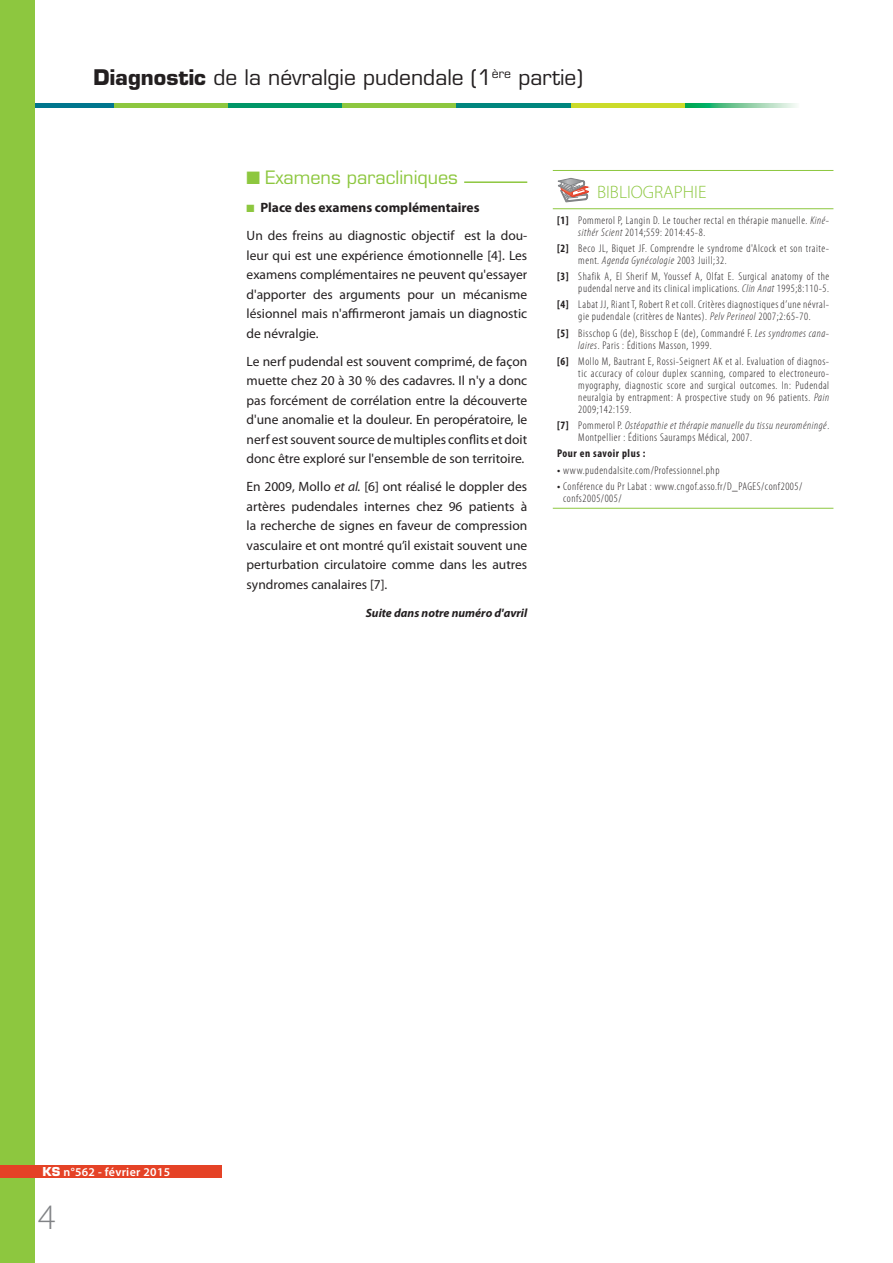
<style>
.page{position:relative;width:893px;height:1263px;background:#fff}
.page>*{position:absolute;margin:0;border:0;box-sizing:border-box;transform-origin:0 0}
.t1{font:300 36px "Myriad Pro";color:#808285}
.t2{font:21px "Eurostile";color:#231f20}
.t3{font:18px "Eurostile";color:#8dc73f}
.t4{font:300 18px "Myriad Pro";color:#8dc73f}
.t5{font:13.5px/19.5px "Myriad Pro";color:#231f20;text-align:justify}
.t6{font:italic 700 12px "Myriad Pro";color:#231f20}
.t7{font:600 12px "Myriad Pro";letter-spacing:.025em;color:#fff}
.t8{font:300 condensed 11.25px/12px "Myriad Pro";letter-spacing:.05em;color:#231f20}
.t9{font:700 condensed 11.25px "Myriad Pro";letter-spacing:.05em;color:#231f20}
.s1{font-weight:700}
.s2{color:#8dc73f}
.s3{font-style:italic}
.s4{font-family:"Eurostile";font-weight:700}
</style>
<div class="page">
<hr style="left:0;top:103px;width:114px;height:4px;background:#00768e">
<hr style="left:114px;top:103px;width:114px;height:4px;background:#8dc73f">
<hr style="left:228px;top:103px;width:115px;height:4px;background:#009667">
<hr style="left:343px;top:103px;width:114px;height:4px;background:#8dc73f">
<hr style="left:457px;top:103px;width:114px;height:4px;background:#00867e">
<hr style="left:571px;top:103px;width:114px;height:4px;background:#cbdb2a">
<svg style="left:685px;top:103px;width:112px;height:4px"></svg>
<div style="left:0;top:0;width:34px;height:1263px;background:#8dc73f"></div>
<div style="left:0;top:1165px;width:221px;height:13px;background:#e54226"></div>
<hr style="left:464px;top:181px;width:63px;height:2px;background:#8dc73f">
<hr style="left:553px;top:170px;width:280px;height:1px;background:#8dc73f">
<hr style="left:553px;top:208px;width:280px;height:1px;background:#8dc73f">
<hr style="left:553px;top:508px;width:280px;height:1px;background:#8dc73f">
<svg style="left:557px;top:178px;width:32px;height:25px"></svg>
<h2 class="t2" style="left:94px;top:65px;width:491px"><span class="s1">Diagnostic</span> de la névralgie pudendale (1<sup>ère</sup> partie)</h2>
<h3 class="t3" style="left:247px;top:167px;width:213px">■ Examens paracliniques</h3>
<p class="t5" style="left:247px;top:194px;width:282px;line-height:28px"><span class="s2">■</span> <span class="s1">Place des examens complémentaires<br></span>Un des freins au diagnostic objectif est la dou-</p>
<p class="t5" style="left:247px;top:245px;width:282px">leur qui est une expérience émotionnelle [4]. Les examens complémentaires ne peuvent qu'essayer d'apporter des arguments pour un mécanisme lésionnel mais n'affirmeront jamais un diagnostic de névralgie.</p>
<p class="t5" style="left:247px;top:351px;width:282px">Le nerf pudendal est souvent comprimé, de façon muette chez 20 à 30 % des cadavres. Il n'y a donc pas forcément de corrélation entre la découverte d'une anomalie et la douleur. En peropératoire, le nerf est souvent source de multiples conflits et doit donc être exploré sur l'ensemble de son territoire.</p>
<p class="t5" style="left:247px;top:477px;width:282px">En 2009, Mollo <span class="s3">et al.</span> [6] ont réalisé le doppler des artères pudendales internes chez 96 patients à la recherche de signes en faveur de compression vasculaire et ont montré qu’il existait souvent une perturbation circulatoire comme dans les autres syndromes canalaires [7].</p>
<p class="t6" style="left:366px;top:605px;width:163px">Suite dans notre numéro d'avril</p>
<h3 class="t4" style="left:597px;top:182px;width:111px">BIBLIOGRAPHIE</h3>
<p class="t8" style="left:578px;top:214px;width:252px;text-indent:-21px"><span class="s1">[1]</span> Pommerol P, Langin D. Le toucher rectal en thérapie manuelle. <span class="s3">Kiné&shy;sithér Scient</span> 2014;559: 2014:45-8.</p>
<p class="t8" style="left:578px;top:242px;width:252px;text-indent:-21px"><span class="s1">[2]</span> Beco JL, Biquet JF. Comprendre le syndrome d'Alcock et son traite&shy;ment. <span class="s3">Agenda Gynécologie</span> 2003 Juill;32.</p>
<p class="t8" style="left:557px;top:270px;width:274px;text-align:right"><span class="s1">[3]</span> Shafik A, El Sherif M, Youssef A, Olfat E. Surgical anatomy of the pudendal nerve and its clinical implications. <span class="s3">Clin Anat</span> 1995;8:110-5.</p>
<p class="t8" style="left:557px;top:299px;width:274px;text-align:center"><span class="s1">[4]</span> Labat JJ, Riant T, Robert R et coll. Critères diagnostiques d’une névral&shy;gie pudendale (critères de Nantes). <span class="s3">Pelv Perineol</span> 2007;2:65-70.</p>
<p class="t8" style="left:578px;top:327px;width:252px;text-indent:-21px"><span class="s1">[5]</span> Bisschop G (de), Bisschop E (de), Commandré F. <span class="s3">Les syndromes cana&shy;laires</span>. Paris : Éditions Masson, 1999.</p>
<p class="t8" style="left:578px;top:355px;width:252px;text-align:justify;text-indent:-21px"><span class="s1">[6]</span> Mollo M, Bautrant E, Rossi-Seignert AK et al. Evaluation of diagnos&shy;tic accuracy of colour duplex scanning, compared to electroneuro&shy;myography, diagnostic score and surgical outcomes. In: Pudendal neuralgia by entrapment: A prospective study on 96 patients. <span class="s3">Pain </span>2009;142:159.</p>
<p class="t8" style="left:578px;top:419px;width:252px;text-indent:-21px"><span class="s1">[7]</span> Pommerol P. <span class="s3">Ostéopathie et thérapie manuelle du tissu neuroméningé</span>.<br>Montpellier : Éditions Sauramps Médical, 2007.</p>
<p class="t9" style="left:557px;top:447px;width:90px">Pour en savoir plus :</p>
<p class="t8" style="left:557px;top:464px;width:164px"><span class="s1">•</span> www.pudendalsite.com/Professionnel.php</p>
<p class="t8" style="left:563px;top:480px;width:241px;text-indent:-6px"><span class="s1">•</span> Conférence du Pr Labat : www.cngof.asso.fr/D_PAGES/conf2005/ confs2005/005/</p>
<p class="t7" style="left:43px;top:1164px;width:129px"><span class="s4">KS</span> n°562 - février 2015</p>
<h1 class="t1" style="left:38px;top:1195px;width:19px">4</h1>
</div>
